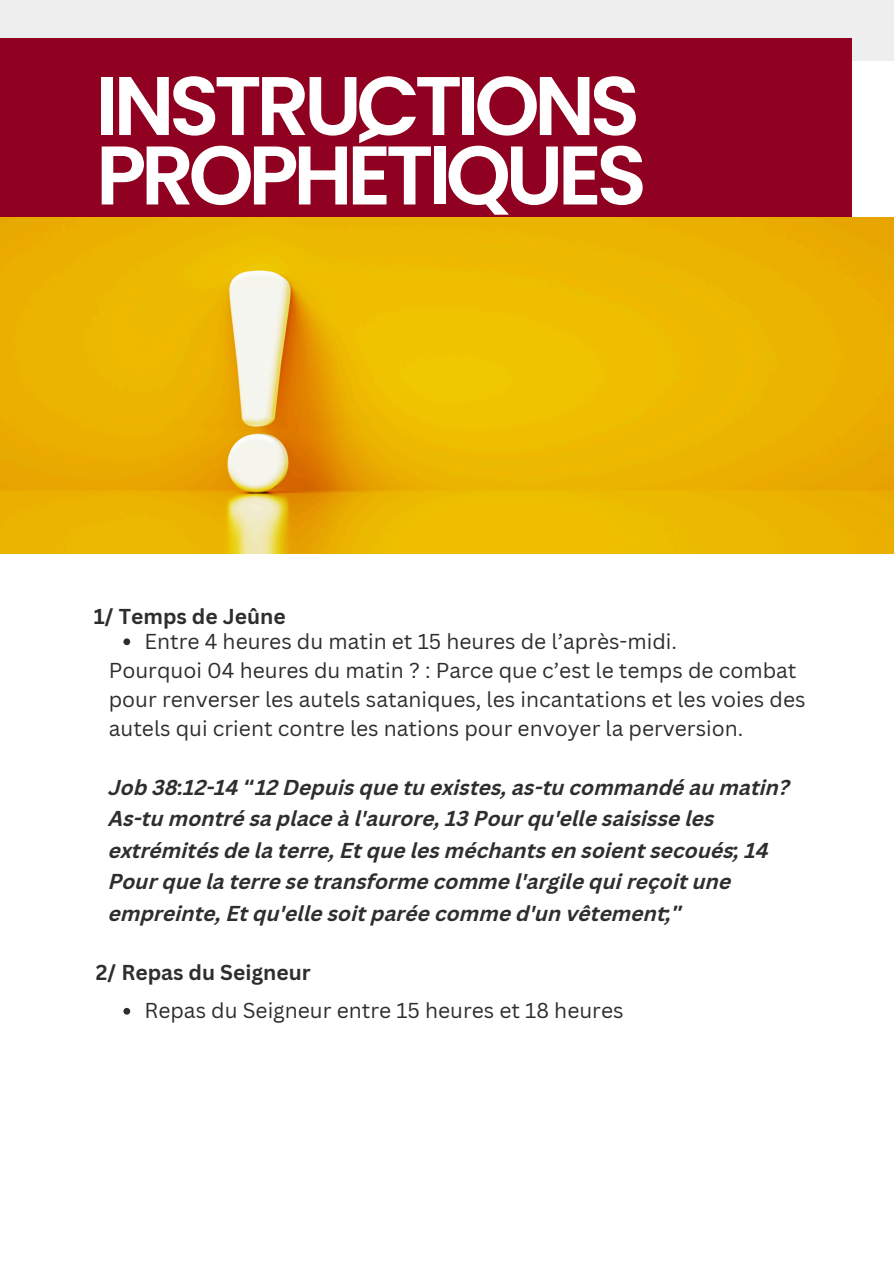
<style>
.page{position:relative;width:894px;height:1264px;background:#fff}
.page>*{position:absolute;margin:0;border:0;box-sizing:border-box;transform-origin:0 0}
.t1{font:600 82.95px/69.4px "Poppins";letter-spacing:-.065em;color:#fff}
.t2{font:italic 700 21px/31.5px "Canva Sans";color:#2e2e2e}
.t3{font:21px/29.2px "Canva Sans";color:#2e2e2e}
.t4{font:700 21px "Canva Sans";color:#2e2e2e}
.s1{font-family:"Noto Sans Gurmukhi";font-style:normal}
</style>
<div class="page">
<div style="left:0;top:0;width:893px;height:61px;background:#eee"></div>
<div style="left:0;top:38px;width:851px;height:243px;background:#900020"></div>
<img style="left:0;top:218px;width:893px;height:335px">
<svg style="left:123px;top:638px;width:7px;height:7px"></svg>
<svg style="left:123px;top:1007px;width:7px;height:7px"></svg>
<h1 class="t1" style="left:96px;top:71px;width:552px">INSTRUCTIONS<br>PROPHÉTIQUES</h1>
<h2 class="t4" style="left:94px;top:601px;width:193px">1/ Temps de Jeûne</h2>
<h2 class="t3" style="left:144px;top:625px;width:534px">Entre 4 heures du matin et 15 heures de l’après-midi.</h2>
<p class="t3" style="left:109px;top:655px;width:698px">Pourquoi 04 heures du matin ? : Parce que c’est le temps de combat pour renverser les autels sataniques, les incantations et les voies des autels qui crient contre les nations pour envoyer la perversion.</p>
<p class="t2" style="left:109px;top:773px;width:682px">Job 38:12-14 <span class="s1">“</span>12 Depuis que tu existes, as-tu commandé au matin?<br>As-tu montré sa place à l'aurore, 13 Pour qu'elle saisisse les extrémités de la terre, Et que les méchants en soient secoués; 14<br>Pour que la terre se transforme comme l'argile qui reçoit une empreinte, Et qu'elle soit parée comme d'un vêtement;<span class="s1">”</span></p>
<p class="t4" style="left:96px;top:957px;width:216px">2/ Repas du Seigneur</p>
<h2 class="t3" style="left:144px;top:995px;width:480px">Repas du Seigneur entre 15 heures et 18 heures</h2>
</div>
